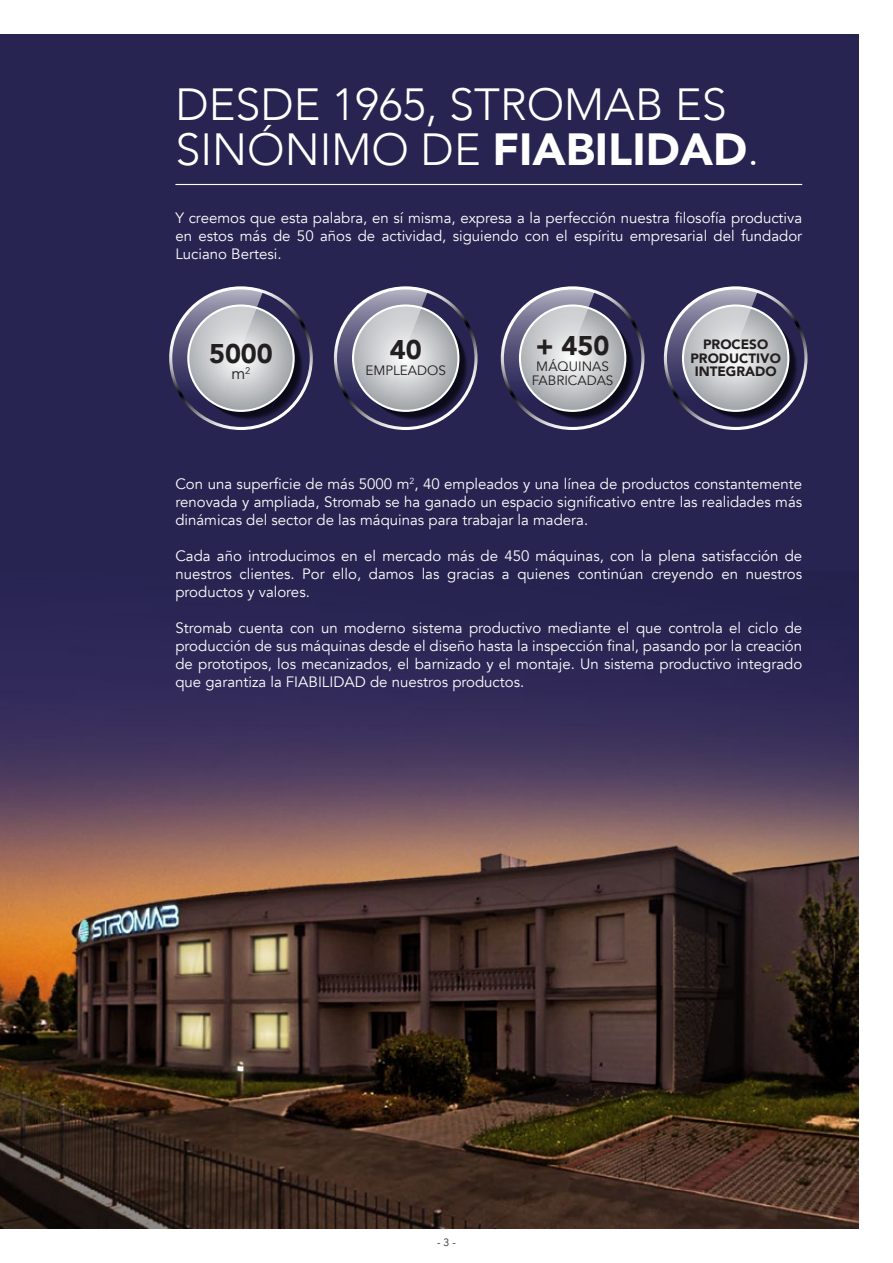
<style>
.page{position:relative;width:893px;height:1263px;background:#fff}
.page>*{position:absolute;margin:0;border:0;box-sizing:border-box;transform-origin:0 0}
.t1{font:300 45px/45px "Avenir";color:#fff}
.t2{font:900 27px "Avenir";color:#231f20}
.t3{font:16.35px "Avenir";color:#231f20}
.t4{font:15px/18px "Avenir";color:#fff;text-align:justify}
.t5{font:13.5px/14.4px "Avenir";color:#231f20;text-align:center}
.t6{font:900 13.5px/13.5px "Avenir";color:#231f20;text-align:center}
.t7{font:10.5px "Avenir";color:#231f20}
.s1{font-weight:900}
</style>
<div class="page">
<div style="left:0;top:34px;width:859px;height:1195px;background:#272451"></div>
<svg style="left:169px;top:286px;width:144px;height:144px"></svg>
<svg style="left:334px;top:286px;width:144px;height:144px"></svg>
<svg style="left:664px;top:286px;width:143px;height:144px"></svg>
<svg style="left:501px;top:286px;width:143px;height:144px"></svg>
<img style="left:0;top:680px;width:859px;height:549px">
<hr style="left:175px;top:184px;width:627px;height:1px;background:#fff">
<h1 class="t1" style="left:175px;top:83px;width:585px">DESDE 1965, STROMAB ES<br>SINÓNIMO DE <span class="s1">FIABILIDAD</span>.</h1>
<p class="t4" style="left:175px;top:209px;width:628px">Y creemos que esta palabra, en sí misma, expresa a la perfección nuestra filosofía productiva en estos más de 50 años de actividad, siguiendo con el espíritu empresarial del fundador Luciano Bertesi.</p>
<h2 class="t2" style="left:209px;top:330px;width:65px">5000</h2>
<p class="t3" style="left:231px;top:364px;width:21px">m<sup>2</sup></p>
<h2 class="t2" style="left:390px;top:326px;width:33px">40</h2>
<p class="t5" style="left:365px;top:364px;width:82px">EMPLEADOS</p>
<h2 class="t2" style="left:536px;top:323px;width:75px">+ 450</h2>
<p class="t5" style="left:532px;top:359px;width:83px">MÁQUINAS<br>FABRICADAS</p>
<p class="t6" style="left:690px;top:337px;width:92px">PROCESO<br>PRODUCTIVO<br>INTEGRADO</p>
<p class="t4" style="left:175px;top:475px;width:628px">Con una superficie de más 5000 m<sup>2</sup>, 40 empleados y una línea de productos constantemente renovada y ampliada, Stromab se ha ganado un espacio significativo entre las realidades más dinámicas del sector de las máquinas para trabajar la madera.</p>
<p class="t4" style="left:175px;top:547px;width:628px">Cada año introducimos en el mercado más de 450 máquinas, con la plena satisfacción de nuestros clientes. Por ello, damos las gracias a quienes continúan creyendo en nuestros productos y valores.</p>
<p class="t4" style="left:175px;top:619px;width:628px">Stromab cuenta con un moderno sistema productivo mediante el que controla el ciclo de producción de sus máquinas desde el diseño hasta la inspección final, pasando por la creación de prototipos, los mecanizados, el barnizado y el montaje. Un sistema productivo integrado que garantiza la FIABILIDAD de nuestros productos.</p>
<p class="t7" style="left:437px;top:1236px;width:20px">- 3 -</p>
</div>
